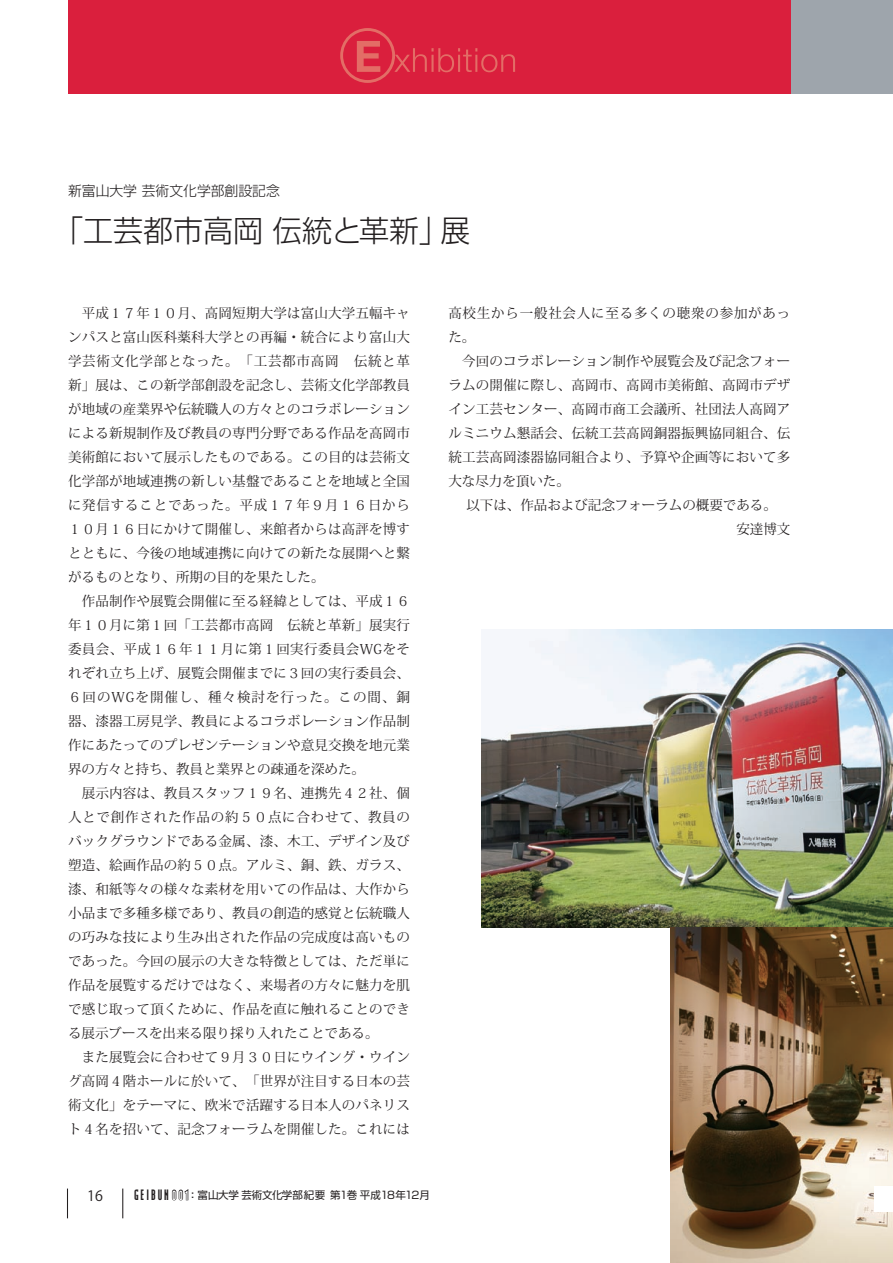
<style>
.page{position:relative;width:893px;height:1263px;background:#fff}
.page>*{position:absolute;margin:0;border:0;box-sizing:border-box;transform-origin:0 0}
.t1{font:300 30px "Shin Go";color:#231f20}
.t2{font:14.25px "Koz Go Std";color:#231f20}
.t3{font:300 13.8px "Shin Go";color:#231f20}
.t4{font:13.5px/24px "Koz Min Std";letter-spacing:.015em;color:#231f20}
.t5{font:13.5px "Koz Min Std";letter-spacing:.06em;color:#231f20}
.t6{font:10.5px "Shin Go";letter-spacing:-.02em;color:#231f20}
.s1{font-family:"Modula";font-weight:900;font-size:18px}
.s2{font-family:"Modula";font-weight:900;font-size:15.9px;color:#fff}
</style>
<div class="page">
<hr style="left:67px;top:1188px;width:1px;height:30px;background:#231f20">
<hr style="left:122px;top:1188px;width:1px;height:30px;background:#231f20">
<div style="left:172px;top:1189px;width:4px;height:11px;border:1px solid #231f20;border-radius:2px"></div>
<svg style="left:173px;top:1189px;width:16px;height:12px"></svg>
<div style="left:68px;top:0;width:723px;height:94px;background:#da1f3d"></div>
<svg style="left:340px;top:28px;width:175px;height:55px"></svg>
<div style="left:791px;top:0;width:102px;height:94px;background:#9ea5ac"></div>
<img style="left:481px;top:629px;width:412px;height:298px">
<img style="left:671px;top:927px;width:222px;height:336px">
<div style="left:875px;top:1186px;width:18px;height:25px;background:#fff"></div>
<p class="t3" style="left:68px;top:182px;width:213px">新富山大学 芸術文化学部創設記念</p>
<h1 class="t1" style="left:53px;top:211px;width:418px">「工芸都市高岡伝統と革新」展</h1>
<p class="t4" style="left:68px;top:301px;width:344px">　平成１７年１０月、高岡短期大学は富山大学五幅キャンパスと富山医科薬科大学との再編・統合により富山大学芸術文化学部となった。「工芸都市高岡　伝統と革新」展は、この新学部創設を記念し、芸術文化学部教員が地域の産業界や伝統職人の方々とのコラボレーションによる新規制作及び教員の専門分野である作品を高岡市美術館において展示したものである。この目的は芸術文化学部が地域連携の新しい基盤であることを地域と全国に発信することであった。平成１７年９月１６日から<br>１０月１６日にかけて開催し、来館者からは高評を博すとともに、今後の地域連携に向けての新たな展開へと繋がるものとなり、所期の目的を果たした。<br>　作品制作や展覧会開催に至る経緯としては、平成１６年１０月に第１回「工芸都市高岡　伝統と革新」展実行委員会、平成１６年１１月に第１回実行委員会WGをそれぞれ立ち上げ、展覧会開催までに３回の実行委員会、<br>６回のWGを開催し、種々検討を行った。この間、銅器、漆器工房見学、教員によるコラボレーション作品制作にあたってのプレゼンテーションや意見交換を地元業界の方々と持ち、教員と業界との疎通を深めた。<br>　展示内容は、教員スタッフ１９名、連携先４２社、個人とで創作された作品の約５０点に合わせて、教員のバックグラウンドである金属、漆、木工、デザイン及び塑造、絵画作品の約５０点。アルミ、銅、鉄、ガラス、漆、和紙等々の様々な素材を用いての作品は、大作から小品まで多種多様であり、教員の創造的感覚と伝統職人の巧みな技により生み出された作品の完成度は高いものであった。今回の展示の大きな特徴としては、ただ単に作品を展覧するだけではなく、来場者の方々に魅力を肌で感じ取って頂くために、作品を直に触れることのできる展示ブースを出来る限り採り入れたことである。<br>　また展覧会に合わせて９月３０日にウイング・ウイング高岡４階ホールに於いて、「世界が注目する日本の芸術文化」をテーマに、欧米で活躍する日本人のパネリスト４名を招いて、記念フォーラムを開催した。これには</p>
<p class="t5" style="left:448px;top:305px;width:344px">高校生から一般社会人に至る多くの聴衆の参加があっ</p>
<p class="t4" style="left:448px;top:325px;width:28px">た。</p>
<p class="t4" style="left:448px;top:349px;width:344px">　今回のコラボレーション制作や展覧会及び記念フォー</p>
<p class="t4" style="left:448px;top:373px;width:344px">ラムの開催に際し、高岡市、高岡市美術館、高岡市デザ</p>
<p class="t4" style="left:448px;top:397px;width:344px">イン工芸センター、高岡市商工会議所、社団法人高岡ア</p>
<p class="t4" style="left:448px;top:421px;width:344px">ルミニウム懇話会、伝統工芸高岡銅器振興協同組合、伝</p>
<p class="t4" style="left:448px;top:445px;width:344px">統工芸高岡漆器協同組合より、予算や企画等において多</p>
<p class="t4" style="left:448px;top:469px;width:123px">大な尽力を頂いた。</p>
<p class="t4" style="left:453px;top:493px;width:339px">　以下は、作品および記念フォーラムの概要である。　</p>
<p class="t4" style="left:709px;top:517px;width:82px">　　安達博文</p>
<p class="t2" style="left:87px;top:1187px;width:17px">16</p>
<p class="t6" style="left:134px;top:1188px;width:297px"><span class="s1">GEIBUN</span> <span class="s2">0 0 1</span> <span class="s1">:</span> 富山大学芸術文化学部紀要　第1巻　平成18年12月</p>
</div>
